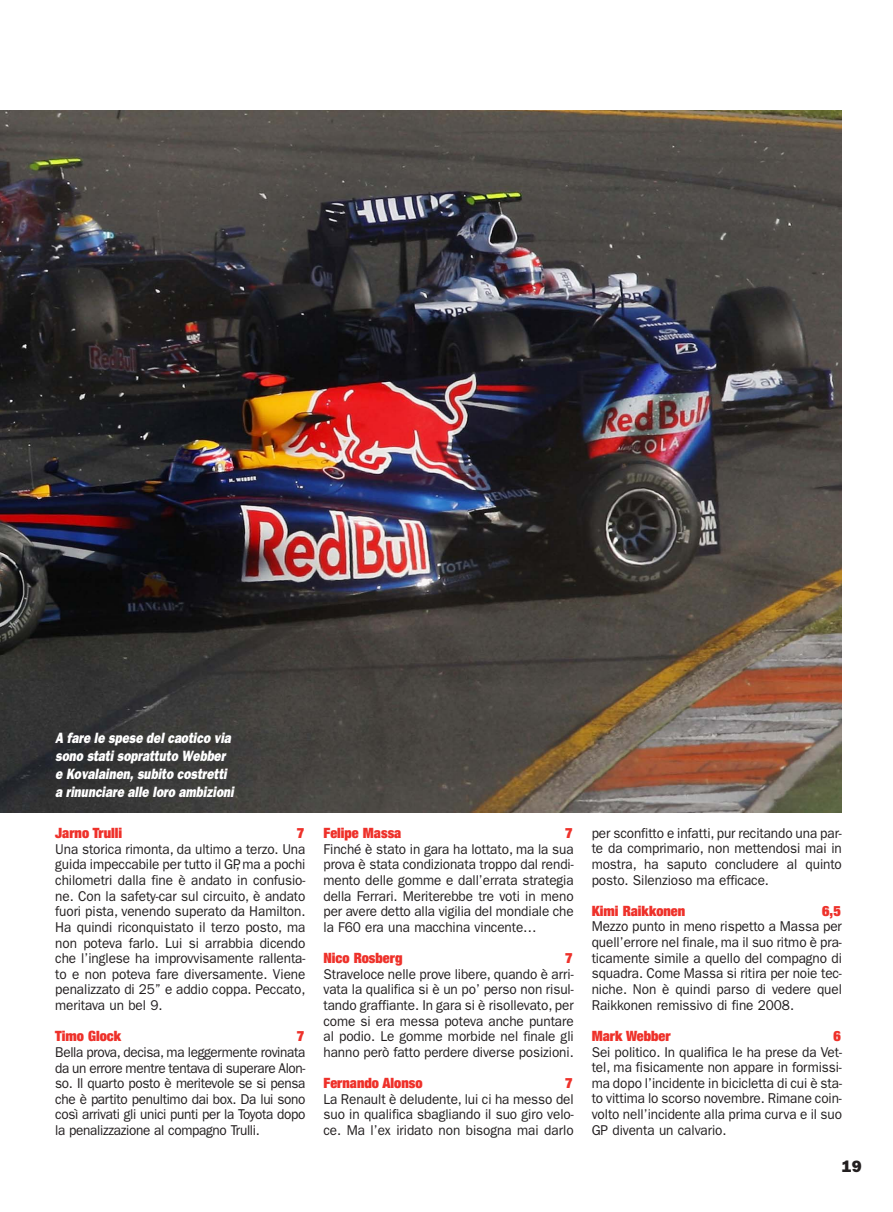
<style>
.page{position:relative;width:893px;height:1212px;background:#fff}
.page>*{position:absolute;margin:0;border:0;box-sizing:border-box;transform-origin:0 0}
.t1{font:16.5px "ITC Franklin Gothic Std Hvy";color:#231f20}
.t2{font:italic 15px/18px "ITC Franklin Gothic Std Hvy";color:#fff;scale:.8 1}
.t3{font:14.25px/15.6px "ITC Franklin Gothic Std";letter-spacing:-.005em;color:#231f20;text-align:justify;scale:.95 1}
.t4{font:900 condensed 14.25px "Helvetica Neue LT Std";color:#ee312a}
</style>
<div class="page">
<img style="left:0;top:111px;width:842px;height:701px">
<p class="t2" style="left:55px;top:730px;width:227px">A fare le spese del caotico via sono stati soprattuto Webber e Kovalainen, subito costretti a rinunciare alle loro ambizioni</p>
<p class="t4" style="left:55px;top:828px;width:68px">Jarno Trulli</p>
<p class="t4" style="left:297px;top:828px;width:9px">7</p>
<p class="t3" style="left:55px;top:842px;width:265px">Una storica rimonta, da ultimo a terzo. Una guida impeccabile per tutto il GP, ma a pochi chilometri dalla fine è andato in confusio&shy;ne. Con la safety-car sul circuito, è andato fuori pista, venendo superato da Hamilton.<br>Ha quindi riconquistato il terzo posto, ma non poteva farlo. Lui si arrabbia dicendo che l’inglese ha improvvisamente rallenta&shy;to e non poteva fare diversamente. Viene penalizzato di 25” e addio coppa. Peccato, meritava un bel 9.</p>
<p class="t4" style="left:55px;top:1031px;width:67px">Timo Glock</p>
<p class="t4" style="left:297px;top:1031px;width:9px">7</p>
<p class="t3" style="left:55px;top:1045px;width:265px">Bella prova, decisa, ma leggermente rovinata da un errore mentre tentava di superare Alon&shy;so. Il quarto posto è meritevole se si pensa che è partito penultimo dai box. Da lui sono così arrivati gli unici punti per la Toyota dopo la penalizzazione al compagno Trulli.</p>
<p class="t4" style="left:323px;top:828px;width:79px">Felipe Massa</p>
<p class="t4" style="left:565px;top:828px;width:9px">7</p>
<p class="t3" style="left:323px;top:842px;width:265px">Finché è stato in gara ha lottato, ma la sua prova è stata condizionata troppo dal rendi&shy;mento delle gomme e dall’errata strategia della Ferrari. Meriterebbe tre voti in meno per avere detto alla vigilia del mondiale che la F60 era una macchina vincente…</p>
<p class="t4" style="left:323px;top:953px;width:80px">Nico Rosberg</p>
<p class="t4" style="left:565px;top:953px;width:9px">7</p>
<p class="t3" style="left:323px;top:967px;width:265px">Straveloce nelle prove libere, quando è arri&shy;vata la qualifica si è un po’ perso non risul&shy;tando graffiante. In gara si è risollevato, per come si era messa poteva anche puntare al podio. Le gomme morbide nel finale gli hanno però fatto perdere diverse posizioni.</p>
<p class="t4" style="left:323px;top:1078px;width:101px">Fernando Alonso</p>
<p class="t4" style="left:565px;top:1078px;width:9px">7</p>
<p class="t3" style="left:323px;top:1092px;width:265px">La Renault è deludente, lui ci ha messo del suo in qualifica sbagliando il suo giro velo&shy;ce. Ma l’ex iridato non bisogna mai darlo</p>
<p class="t3" style="left:592px;top:826px;width:265px">per sconfitto e infatti, pur recitando una par&shy;te da comprimario, non mettendosi mai in mostra, ha saputo concludere al quinto posto. Silenzioso ma efficace.</p>
<p class="t4" style="left:592px;top:906px;width:95px">Kimi Raikkonen</p>
<p class="t4" style="left:822px;top:906px;width:20px">6,5</p>
<p class="t3" style="left:592px;top:920px;width:265px">Mezzo punto in meno rispetto a Massa per quell’errore nel finale, ma il suo ritmo è pra&shy;ticamente simile a quello del compagno di squadra. Come Massa si ritira per noie tec&shy;niche. Non è quindi parso di vedere quel Raikkonen remissivo di fine 2008.</p>
<p class="t4" style="left:592px;top:1031px;width:80px">Mark Webber</p>
<p class="t4" style="left:833px;top:1031px;width:9px">6</p>
<p class="t3" style="left:592px;top:1045px;width:265px">Sei politico. In qualifica le ha prese da Vet&shy;tel, ma fisicamente non appare in formissi&shy;ma dopo l’incidente in bicicletta di cui è sta&shy;to vittima lo scorso novembre. Rimane coin&shy;volto nell’incidente alla prima curva e il suo GP diventa un calvario.</p>
<p class="t1" style="left:842px;top:1160px;width:21px">19</p>
</div>
